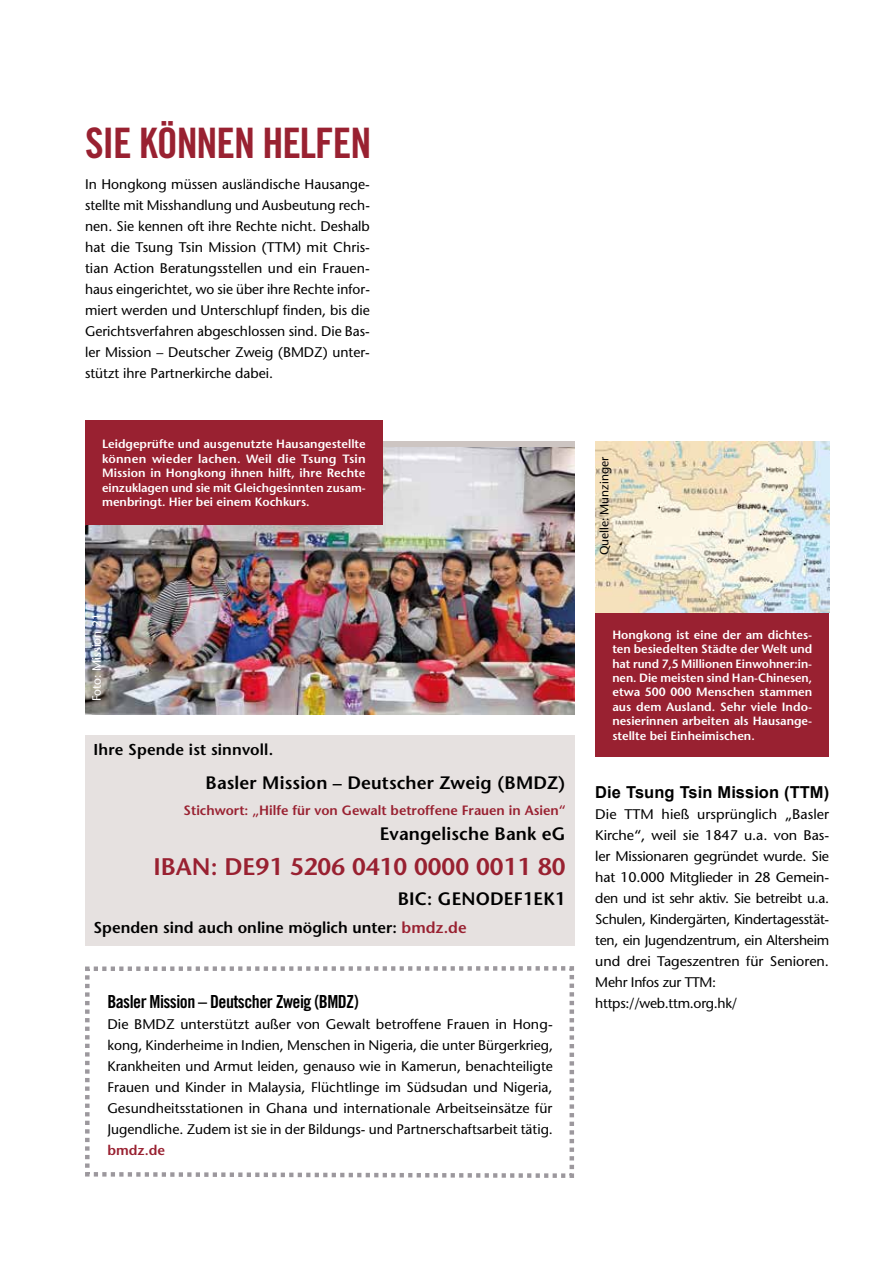
<style>
.page{position:relative;width:893px;height:1263px;background:#fff}
.page>*{position:absolute;margin:0;border:0;box-sizing:border-box;transform-origin:0 0}
.t1{font:42px "Trade Gothic LT Std Bd Cn 20";letter-spacing:-.025em;color:#992131}
.t2{font:600 24px "Stone Sans";color:#992131}
.t3{font:600 18px "Stone Sans";letter-spacing:.01em;color:#000}
.t4{font:18px "Trade Gothic LT Std Bd Cn 20";letter-spacing:-.03em;color:#000}
.t5{font:700 16.5px "Arial";color:#000}
.t6{font:600 15.75px "Stone Sans";color:#000}
.t7{font:13.95px/21px "Stone Sans";letter-spacing:-.015em;color:#000;text-align:justify}
.t8{font:600 13.95px "Stone Sans";color:#992131}
.t9{font:600 13.5px "Stone Sans";color:#992131}
.t10{font:600 12px/14.4px "Stone Sans";color:#fff;text-align:justify}
.t11{font:12px "Stone Sans";color:#000}
.t12{font:12px "Stone Sans";color:#fff}
.s1{color:#992131}
</style>
<div class="page">
<svg style="left:85px;top:966px;width:489px;height:212px"></svg>
<div style="left:85px;top:735px;width:489px;height:210px;background:#e6e1e0"></div>
<img style="left:85px;top:448px;width:489px;height:266px">
<img style="left:595px;top:441px;width:234px;height:172px">
<div style="left:85px;top:420px;width:298px;height:105px;background:#992131"></div>
<div style="left:595px;top:613px;width:234px;height:144px;background:#992131"></div>
<h1 class="t1" style="left:85px;top:117px;width:288px">SIE KÖNNEN HELFEN</h1>
<p class="t7" style="left:85px;top:174px;width:286px">In Hongkong müssen ausländische Hausange&shy;stellte mit Misshandlung und Ausbeutung rech&shy;nen. Sie kennen oft ihre Rechte nicht. Deshalb hat die Tsung Tsin Mission (TTM) mit Chris&shy;tian Action Beratungsstellen und ein Frauen&shy;haus eingerichtet, wo sie über ihre Rechte infor&shy;miert werden und Unterschlupf finden, bis die Gerichtsverfahren abgeschlossen sind. Die Bas&shy;ler Mission – Deutscher Zweig (BMDZ) unter&shy;stützt ihre Partnerkirche dabei.</p>
<p class="t10" style="left:102px;top:437px;width:265px">Leidgeprüfte und ausgenutzte Hausangestellte können wieder lachen. Weil die Tsung Tsin Mission in Hongkong ihnen hilft, ihre Rechte einzuklagen und sie mit Gleichgesinnten zusam&shy;menbringt. Hier bei einem Kochkurs.</p>
<p class="t12" style="left:90px;top:701px;width:89px;rotate:-90deg">Foto: Mission 21</p>
<p class="t6" style="left:94px;top:740px;width:181px">Ihre Spende ist sinnvoll.</p>
<p class="t3" style="left:206px;top:772px;width:361px">Basler Mission – Deutscher Zweig (BMDZ)</p>
<p class="t9" style="left:184px;top:802px;width:383px">Stichwort: „Hilfe für von Gewalt betroffene Frauen in Asien“</p>
<p class="t3" style="left:380px;top:823px;width:187px">Evangelische Bank eG</p>
<h2 class="t2" style="left:154px;top:852px;width:414px">IBAN: DE91 5206 0410 0000 0011 80</h2>
<p class="t3" style="left:398px;top:887px;width:169px">BIC: GENODEF1EK1</p>
<p class="t6" style="left:94px;top:918px;width:375px">Spenden sind auch online möglich unter: <span class="s1">bmdz.de</span></p>
<p class="t4" style="left:107px;top:991px;width:253px">Basler Mission – Deutscher Zweig (BMDZ)</p>
<p class="t7" style="left:107px;top:1014px;width:447px">Die BMDZ unterstützt außer von Gewalt betroffene Frauen in Hong&shy;kong, Kinderheime in Indien, Menschen in Nigeria, die unter Bürgerkrieg, Krankheiten und Armut leiden, genauso wie in Kamerun, benachteiligte Frauen und Kinder in Malaysia, Flüchtlinge im Südsudan und Nigeria, Gesundheitsstationen in Ghana und internationale Arbeitseinsätze für Jugendliche. Zudem ist sie in der Bildungs- und Partnerschaftsarbeit tätig.</p>
<p class="t8" style="left:107px;top:1142px;width:59px">bmdz.de</p>
<p class="t11" style="left:597px;top:555px;width:100px;rotate:-90deg">Quelle: Munzinger</p>
<p class="t10" style="left:612px;top:627px;width:201px">Hongkong ist eine der am dichtes&shy;ten besiedelten Städte der Welt und hat rund 7,5 Millionen Einwohner:in&shy;nen. Die meisten sind Han-Chinesen, etwa 500 000 Menschen stammen aus dem Ausland. Sehr viele Indo&shy;nesierinnen arbeiten als Hausange&shy;stellte bei Einheimischen.</p>
<p class="t5" style="left:595px;top:781px;width:235px">Die Tsung Tsin Mission (TTM)</p>
<p class="t7" style="left:595px;top:804px;width:235px;text-align:left">Die TTM hieß ursprünglich „Basler Kirche“, weil sie 1847 u.a. von Bas&shy;ler Missionaren gegründet wurde. Sie hat 10.000 Mitglieder in 28 Gemein&shy;den und ist sehr aktiv. Sie betreibt u.a.<br>Schulen, Kindergärten, Kindertagesstät&shy;ten, ein Jugendzentrum, ein Altersheim und drei Tageszentren für Senioren.<br>Mehr Infos zur TTM: https://web.ttm.org.hk/</p>
</div>
